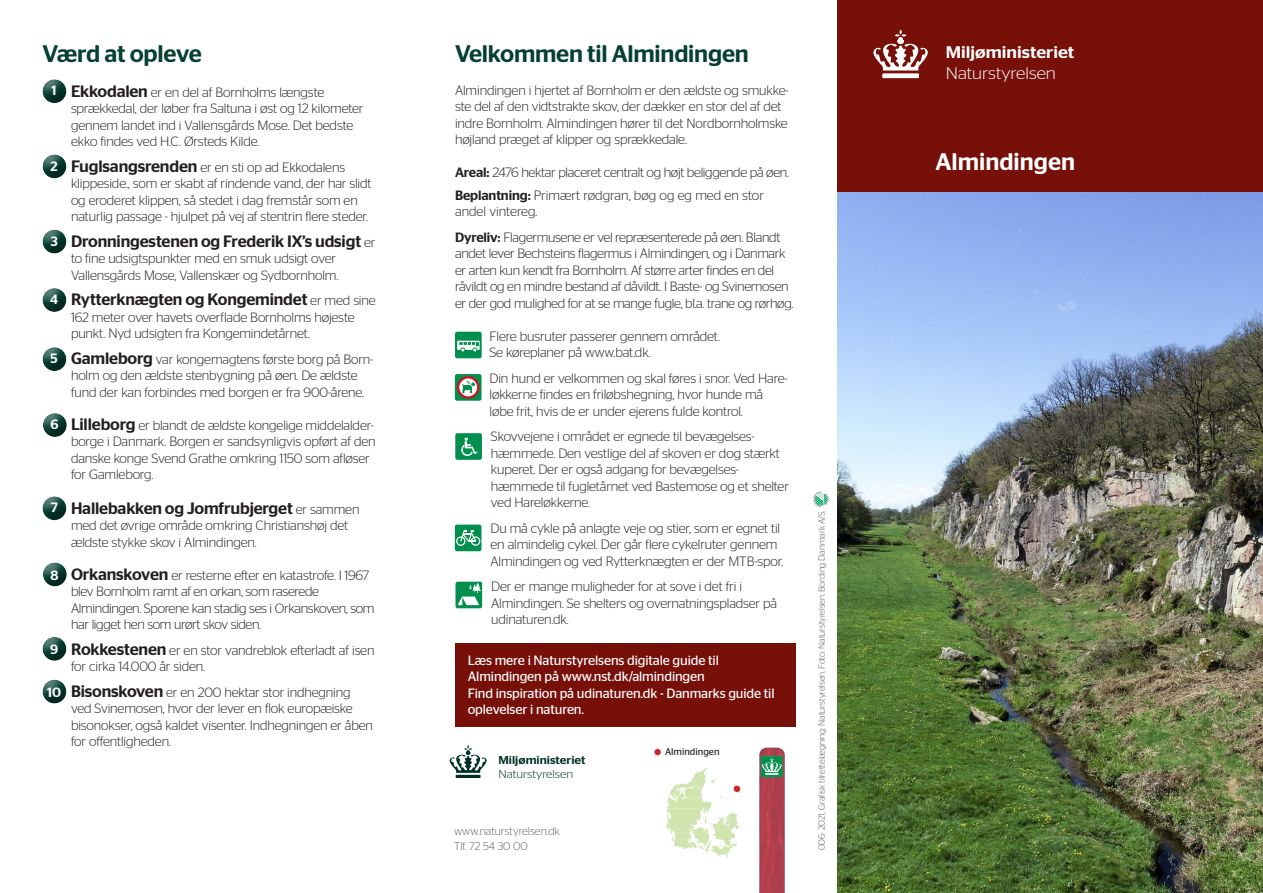
<style>
.page{position:relative;width:1263px;height:893px;background:#fff}
.page>*{position:absolute;margin:0;border:0;box-sizing:border-box;transform-origin:0 0}
.t1{font:500 24px "Stag Sans";letter-spacing:-.01em;color:#063f33}
.Overskrift{font:500 24px "Stag Sans";color:#fff}
.t2{font:500 16.65px/20.7px "Stag Sans";color:#fff;scale:1.08 1}
.t3{font:500 16.5px "Stag Sans";letter-spacing:-.01em;color:#231f20}
.t4{font:300 13.5px/16.5px "Stag Sans";letter-spacing:-.01em;color:#231f20}
.t5{font:13.5px/16.5px "Stag Sans";letter-spacing:-.01em;color:#fff}
.t6{font:500 13.5px "Stag Sans";color:#fff}
.t7{font:500 11.4px/14.1px "Stag Sans";color:#003127;scale:1.08 1}
.Afsenderadresse{font:300 11.25px "Stag Sans";color:#636366}
.t8{font:9.75px "Stag Sans";color:#231f20}
.t9{font:300 9px "Stag Sans";letter-spacing:-.01em;color:#57585a}
.s1{font-weight:500;font-size:16.5px}
.s2{font-weight:300;font-size:13.5px}
.s3{font-weight:500}
.s4{font-weight:300}
</style>
<div class="page">
<div style="left:455px;top:643px;width:340px;height:84px;background:#78100a"></div>
<img style="left:838px;top:191px;width:425px;height:702px">
<div style="left:838px;top:0;width:425px;height:191px;background:#78100a"></div>
<svg style="left:813px;top:492px;width:16px;height:15px"></svg>
<div style="left:42px;top:79px;width:26px;height:26px;background:#231f20;opacity:.4"></div>
<div style="left:42px;top:154px;width:26px;height:26px;background:#231f20;opacity:.4"></div>
<div style="left:42px;top:229px;width:26px;height:26px;background:#231f20;opacity:.4"></div>
<div style="left:42px;top:288px;width:26px;height:25px;background:#231f20;opacity:.4"></div>
<div style="left:42px;top:347px;width:26px;height:25px;background:#231f20;opacity:.4"></div>
<div style="left:43px;top:413px;width:25px;height:25px;background:#231f20;opacity:.4"></div>
<div style="left:42px;top:496px;width:26px;height:26px;background:#231f20;opacity:.4"></div>
<div style="left:43px;top:562px;width:25px;height:26px;background:#231f20;opacity:.4"></div>
<div style="left:42px;top:637px;width:26px;height:25px;background:#231f20;opacity:.4"></div>
<div style="left:455px;top:525px;width:26px;height:26px;background:#008f4d;border-radius:2px"></div>
<div style="left:456px;top:536px;width:9px;height:10px;border:1px solid #fff;border-radius:50%"></div>
<div style="left:471px;top:536px;width:9px;height:10px;border:1px solid #fff;border-radius:50%"></div>
<svg style="left:460px;top:530px;width:16px;height:12px"></svg>
<div style="left:455px;top:332px;width:27px;height:26px;background:#008f4d;border-radius:2px"></div>
<svg style="left:457px;top:340px;width:23px;height:12px"></svg>
<div style="left:455px;top:433px;width:27px;height:27px;background:#008f4d;border-radius:2px"></div>
<svg style="left:461px;top:437px;width:16px;height:19px"></svg>
<div style="left:42px;top:679px;width:26px;height:26px;background:#231f20;opacity:.4"></div>
<div style="left:455px;top:582px;width:27px;height:26px;background:linear-gradient(to bottom,#008e4c,#049150);border-radius:2px"></div>
<svg style="left:458px;top:583px;width:23px;height:22px"></svg>
<svg style="left:455px;top:374px;width:26px;height:27px"></svg>
<svg style="left:458px;top:377px;width:20px;height:20px"></svg>
<div style="left:457px;top:376px;width:22px;height:23px;border:2px solid #cd151d;border-radius:50%"></div>
<svg style="left:462px;top:379px;width:13px;height:14px"></svg>
<div style="left:654px;top:749px;width:7px;height:6px;background:#d1232a;border-radius:50%"></div>
<svg style="left:666px;top:768px;width:75px;height:89px"></svg>
<svg style="left:873px;top:30px;width:55px;height:48px"></svg>
<svg style="left:450px;top:745px;width:36px;height:33px"></svg>
<img style="left:759px;top:747px;width:26px;height:146px">
<div style="left:761px;top:756px;width:21px;height:21px;border:1px solid #00a54f;border-radius:2px"></div>
<svg style="left:762px;top:757px;width:20px;height:18px"></svg>
<p class="t1" style="left:43px;top:40px;width:161px">Værd at opleve</p>
<p class="t6" style="left:52px;top:83px;width:7px">1</p>
<p class="t6" style="left:51px;top:158px;width:9px">2</p>
<p class="t6" style="left:51px;top:233px;width:9px">3</p>
<p class="t6" style="left:50px;top:292px;width:9px">4</p>
<p class="t6" style="left:51px;top:351px;width:9px">5</p>
<p class="t6" style="left:51px;top:417px;width:10px">6</p>
<p class="t6" style="left:51px;top:500px;width:9px">7</p>
<p class="t6" style="left:51px;top:567px;width:10px">8</p>
<p class="t6" style="left:50px;top:642px;width:10px">9</p>
<p class="t6" style="left:47px;top:684px;width:16px">10</p>
<p class="t4" style="left:71px;top:83px;width:255px"><span class="s1">Ekkodalen</span> er en del af Bornholms længste</p>
<p class="t4" style="left:71px;top:100px;width:294px">sprækkedal, der løber fra Saltuna i øst og 12 kilometer gennem landet ind i Vallensgårds Mose. Det bedste ekko findes ved H.C. Ørsteds Kilde.</p>
<p class="t4" style="left:71px;top:158px;width:302px"><span class="s1">Fuglsangsrenden</span> er en sti op ad Ekkodalens klippeside., som er skabt af rindende vand, der har slidt og eroderet klippen, så stedet i dag fremstår som en naturlig passage - hjulpet på vej af stentrin flere steder.</p>
<p class="t3" style="left:71px;top:231px;width:306px">Dronningestenen og Frederik IX’s udsigt <span class="s2">er</span></p>
<p class="t4" style="left:71px;top:250px;width:267px">to fine udsigtspunkter med en smuk udsigt over</p>
<p class="t4" style="left:71px;top:266px;width:269px">Vallensgårds Mose, Vallenskær og Sydbornholm.</p>
<p class="t3" style="left:71px;top:290px;width:306px">Rytterknægten og Kongemindet <span class="s2">er med sine</span></p>
<p class="t4" style="left:71px;top:308px;width:285px">162 meter over havets overflade Bornholms højeste punkt. Nyd udsigten fra Kongemindetårnet.</p>
<p class="t4" style="left:71px;top:350px;width:304px"><span class="s1">Gamleborg</span> var kongemagtens første borg på Born&shy;holm og den ældste stenbygning på øen. De ældste fund der kan forbindes med borgen er fra 900-årene.</p>
<p class="t4" style="left:71px;top:416px;width:306px"><span class="s1">Lilleborg</span> er blandt de ældste kongelige middelalder&shy;borge i Danmark. Borgen er sandsynligvis opført af den danske konge Svend Grathe omkring 1150 som afløser for Gamleborg.</p>
<p class="t3" style="left:71px;top:498px;width:290px">Hallebakken og Jomfrubjerget <span class="s2">er sammen</span></p>
<p class="t4" style="left:71px;top:517px;width:279px">med det øvrige område omkring Christianshøj det ældste stykke skov i Almindingen.</p>
<p class="t4" style="left:71px;top:566px;width:300px"><span class="s1">Orkanskoven</span> er resterne efter en katastrofe. I 1967 blev Bornholm ramt af en orkan, som raserede</p>
<p class="t4" style="left:71px;top:599px;width:305px">Almindingen. Sporene kan stadig ses i Orkanskoven, som har ligget hen som urørt skov siden.</p>
<p class="t4" style="left:71px;top:641px;width:305px"><span class="s1">Rokkestenen</span> er en stor vandreblok efterladt af isen for cirka 14.000 år siden.</p>
<p class="t4" style="left:71px;top:683px;width:303px"><span class="s1">Bisonskoven</span> er en 200 hektar stor indhegning ved Svinemosen, hvor der lever en flok europæiske bisonokser, også kaldet visenter. Indhegningen er åben for offentligheden.</p>
<p class="t1" style="left:455px;top:40px;width:295px">Velkommen til Almindingen</p>
<p class="t4" style="left:455px;top:82px;width:335px">Almindingen i hjertet af Bornholm er den ældste og smukke&shy;ste del af den vidtstrakte skov, der dækker en stor del af det indre Bornholm. Almindingen hører til det Nordbornholmske højland præget af klipper og sprækkedale.</p>
<p class="t4" style="left:455px;top:164px;width:335px"><span class="s3">Areal:</span> 2476 hektar placeret centralt og højt beliggende på øen.</p>
<p class="t4" style="left:455px;top:187px;width:310px"><span class="s3">Beplantning:</span> Primært rødgran, bøg og eg med en stor andel vintereg.</p>
<p class="t4" style="left:455px;top:229px;width:340px"><span class="s3">Dyreliv:</span> Flagermusene er vel repræsenterede på øen. Blandt andet lever Bechsteins flagermus i Almindingen, og i Danmark er arten kun kendt fra Bornholm. Af større arter findes en del råvildt og en mindre bestand af dåvildt. I Baste- og Svinemosen er der god mulighed for at se mange fugle, bl.a. trane og rørhøg.</p>
<p class="t4" style="left:489px;top:328px;width:232px">Flere busruter passerer gennem området.</p>
<p class="t4" style="left:489px;top:344px;width:163px">Se køreplaner på www.bat.dk.</p>
<p class="t4" style="left:489px;top:370px;width:300px">Din hund er velkommen og skal føres i snor. Ved Hare-</p>
<p class="t4" style="left:489px;top:386px;width:275px">løkkerne findes en friløbshegning, hvor hunde må</p>
<p class="t4" style="left:489px;top:403px;width:255px">løbe frit, hvis de er under ejerens fulde kontrol.</p>
<p class="t4" style="left:491px;top:428px;width:265px">Skovvejene i området er egnede til bevægelses-</p>
<p class="t4" style="left:491px;top:445px;width:290px">hæmmede. Den vestlige del af skoven er dog stærkt kuperet. Der er også adgang for bevægelses-</p>
<p class="t4" style="left:491px;top:478px;width:300px">hæmmede til fugletårnet ved Bastemose og et shelter ved Hareløkkerne.</p>
<p class="t4" style="left:490px;top:520px;width:294px">Du må cykle på anlagte veje og stier, som er egnet til en almindelig cykel. Der går flere cykelruter gennem<br>Almindingen og ved Rytterknægten er der MTB-spor.</p>
<p class="t4" style="left:491px;top:578px;width:252px">Der er mange muligheder for at sove i det fri i</p>
<p class="t4" style="left:491px;top:595px;width:288px">Almindingen. Se shelters og overnatningspladser på</p>
<p class="t4" style="left:491px;top:611px;width:79px">udinaturen.dk.</p>
<p class="t5" style="left:468px;top:651px;width:253px">Læs mere i Naturstyrelsens digitale guide til</p>
<p class="t5" style="left:468px;top:668px;width:239px">Almindingen på www.nst.dk/almindingen</p>
<p class="t5" style="left:468px;top:684px;width:308px">Find inspiration på udinaturen.dk - Danmarks guide til oplevelser i naturen.</p>
<p class="t7" style="left:498px;top:753px;width:82px">Miljøministeriet<br><span class="s4">Naturstyrelsen</span></p>
<p class="Afsenderadresse" style="left:454px;top:825px;width:107px">www.naturstyrelsen.dk</p>
<p class="Afsenderadresse" style="left:454px;top:840px;width:75px">Tlf. 72 54 30 00</p>
<p class="t8" style="left:665px;top:746px;width:56px">Almindingen</p>
<p class="t9" style="left:817px;top:850px;width:342px;rotate:-90deg">006- 2021. Grafisk tilrettelægning: Naturstyrelsen. Foto: Naturstyrelsen. Bording Danmark A/S.</p>
<p class="t2" style="left:946px;top:42px;width:120px">Miljøministeriet<br><span class="s4">Naturstyrelsen</span></p>
<p class="Overskrift" style="left:935px;top:148px;width:141px">Almindingen</p>
</div>
